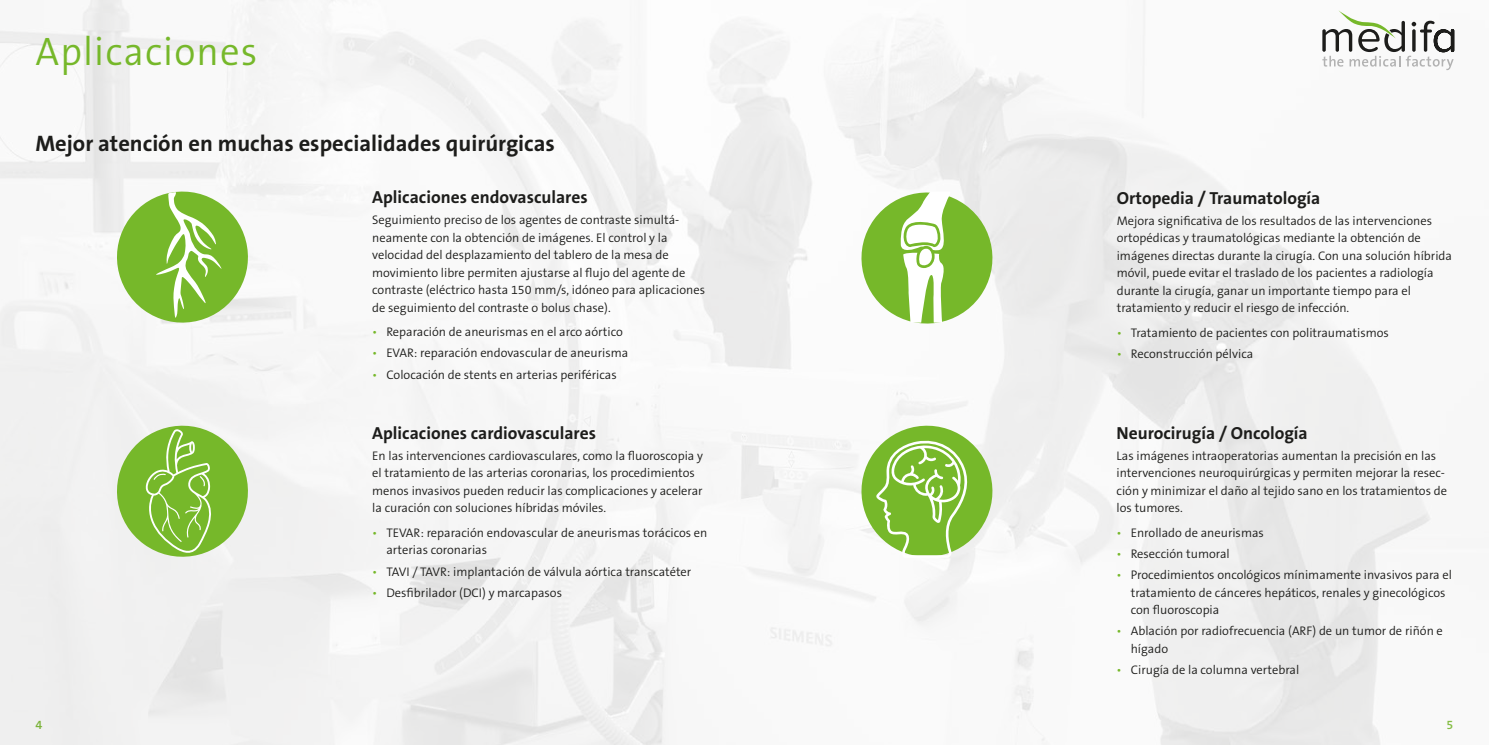
<style>
.page{position:relative;width:1489px;height:745px;background:#fff}
.page>*{position:absolute;margin:0;border:0;box-sizing:border-box;transform-origin:0 0}
.t1{font:300 40px "The Sans B W4";letter-spacing:.03em;color:#76b82a}
.t2{font:700 22.5px "The Sans B W7";color:#1d1d1b}
.t3{font:700 17.5px "The Sans B W7";color:#1d1d1b}
.t4{font:300 12.5px/17.5px "The Sans B W4";color:#1d1d1b}
.t5{font:600 12.5px "The Sans B W6";color:#76b82a}
.s1{color:#76b82a}
</style>
<div class="page">
<img style="left:0;top:0;width:1455px;height:744px">
<svg style="left:1322px;top:10px;width:131px;height:60px"></svg>
<svg style="left:108px;top:416px;width:149px;height:149px"></svg>
<svg style="left:852px;top:416px;width:149px;height:149px"></svg>
<svg style="left:108px;top:183px;width:149px;height:148px"></svg>
<svg style="left:852px;top:184px;width:149px;height:148px"></svg>
<h1 class="t1" style="left:35px;top:26px;width:224px">Aplicaciones</h1>
<h2 class="t2" style="left:35px;top:129px;width:521px">Mejor atención en muchas especialidades quirúrgicas</h2>
<h3 class="t3" style="left:372px;top:186px;width:217px">Aplicaciones endovasculares</h3>
<p class="t4" style="left:372px;top:211px;width:334px">Seguimiento preciso de los agentes de contraste simultá&shy;neamente con la obtención de imágenes. El control y la velocidad del desplazamiento del tablero de la mesa de movimiento libre permiten ajustarse al flujo del agente de contraste (eléctrico hasta 150 mm/s, idóneo para aplicaciones de seguimiento del contraste o bolus chase).</p>
<p class="t4" style="left:372px;top:323px;width:252px"><span class="s1">•</span> Reparación de aneurismas en el arco aórtico</p>
<p class="t4" style="left:372px;top:344px;width:258px"><span class="s1">•</span> EVAR: reparación endovascular de aneurisma</p>
<p class="t4" style="left:372px;top:365px;width:246px"><span class="s1">•</span> Colocación de stents en arterias periféricas</p>
<h3 class="t3" style="left:372px;top:421px;width:225px">Aplicaciones cardiovasculares</h3>
<p class="t4" style="left:372px;top:446px;width:332px">En las intervenciones cardiovasculares, como la fluoroscopia y el tratamiento de las arterias coronarias, los procedimientos menos invasivos pueden reducir las complicaciones y acelerar la curación con soluciones híbridas móviles.</p>
<p class="t4" style="left:386px;top:523px;width:322px;text-indent:-14px"><span class="s1">•</span> TEVAR: reparación endovascular de aneurismas torácicos en arterias coronarias</p>
<p class="t4" style="left:372px;top:562px;width:320px"><span class="s1">•</span> TAVI / TAVR: implantación de válvula aórtica transcatéter</p>
<p class="t4" style="left:372px;top:583px;width:191px"><span class="s1">•</span> Desfibrilador (DCI) y marcapasos</p>
<h3 class="t3" style="left:1116px;top:186px;width:205px">Ortopedia / Traumatología</h3>
<p class="t4" style="left:1116px;top:212px;width:337px">Mejora significativa de los resultados de las intervenciones ortopédicas y traumatológicas mediante la obtención de imágenes directas durante la cirugía. Con una solución híbrida móvil, puede evitar el traslado de los pacientes a radiología durante la cirugía, ganar un importante tiempo para el tratamiento y reducir el riesgo de infección.</p>
<p class="t4" style="left:1116px;top:324px;width:274px"><span class="s1">•</span> Tratamiento de pacientes con politraumatismos</p>
<p class="t4" style="left:1116px;top:345px;width:138px"><span class="s1">•</span> Reconstrucción pélvica</p>
<h3 class="t3" style="left:1116px;top:421px;width:193px">Neurocirugía / Oncología</h3>
<p class="t4" style="left:1116px;top:446px;width:332px">Las imágenes intraoperatorias aumentan la precisión en las intervenciones neuroquirúrgicas y permiten mejorar la resec&shy;ción y minimizar el daño al tejido sano en los tratamientos de los tumores.</p>
<p class="t4" style="left:1116px;top:523px;width:149px"><span class="s1">•</span> Enrollado de aneurismas</p>
<p class="t4" style="left:1116px;top:544px;width:115px"><span class="s1">•</span> Resección tumoral</p>
<p class="t4" style="left:1130px;top:565px;width:322px;text-indent:-14px"><span class="s1">•</span> Procedimientos oncológicos mínimamente invasivos para el tratamiento de cánceres hepáticos, renales y ginecológicos con fluoroscopia</p>
<p class="t4" style="left:1130px;top:621px;width:313px;text-indent:-14px"><span class="s1">•</span> Ablación por radiofrecuencia (ARF) de un tumor de riñón e hígado</p>
<p class="t4" style="left:1116px;top:660px;width:184px"><span class="s1">•</span> Cirugía de la columna vertebral</p>
<p class="t5" style="left:35px;top:716px;width:8px">4</p>
<p class="t5" style="left:1446px;top:716px;width:8px">5</p>
</div>
